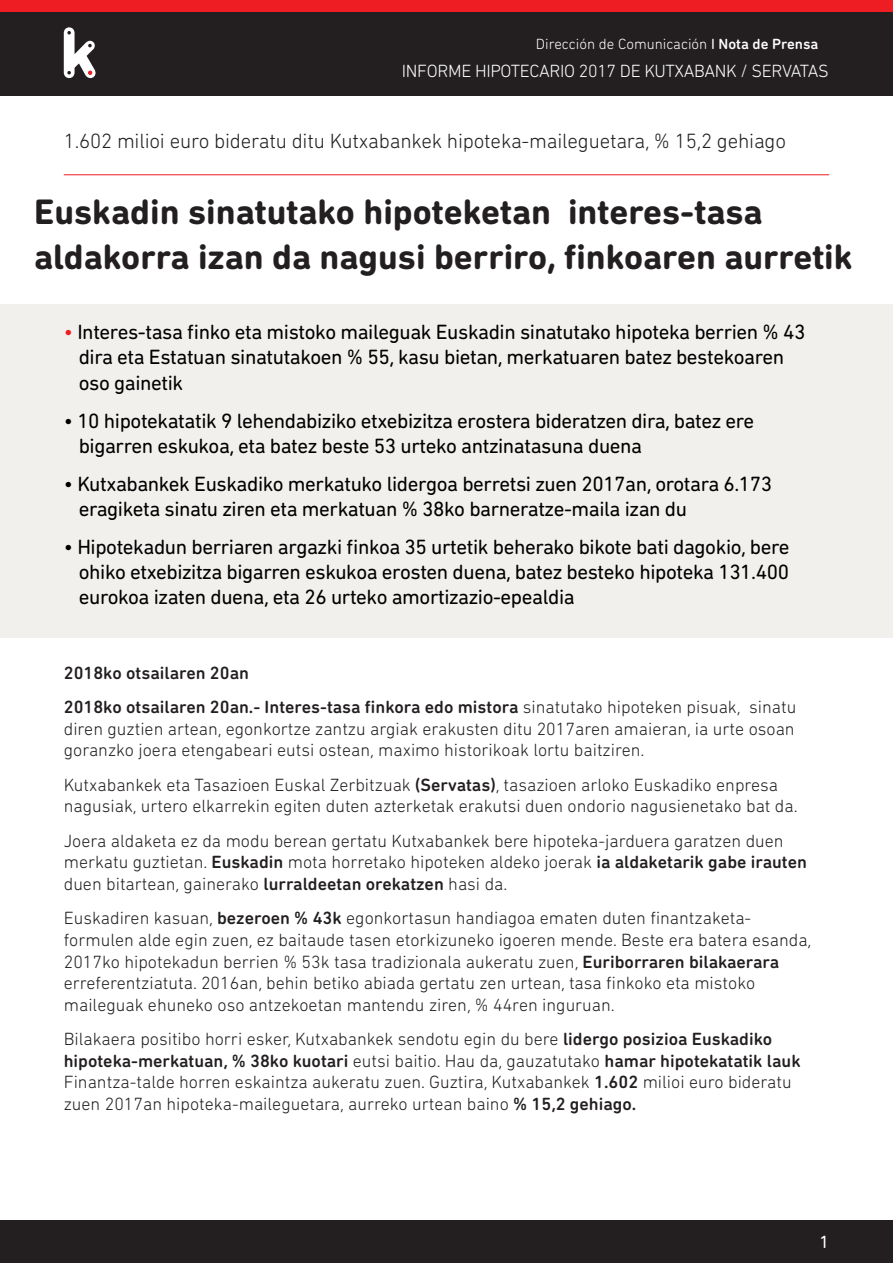
<style>
.page{position:relative;width:893px;height:1263px;background:#fff}
.page>*{position:absolute;margin:0;border:0;box-sizing:border-box;transform-origin:0 0}
.t1{font:700 36px/45px "DIN Next Rounded LT Pro";color:#231f20}
.t2{font:21px/25.2px "DIN Next Rounded LT Pro";letter-spacing:-.02em;color:#000}
.t3{font:300 21px "DIN Next Rounded LT Pro";letter-spacing:-.01em;color:#231f20}
.t4{font:300 18px/21.6px "DIN Next Rounded LT Pro";color:#231f20}
.t5{font:500 18px/34.3px "DIN Next Rounded LT Pro";color:#231f20}
.t6{font:300 18px "DIN Next Rounded LT Pro";letter-spacing:-.02em;color:#fff}
.t7{font:18px "DIN Next Rounded LT Pro";color:#fff}
.t8{font:300 15px "DIN Next Rounded LT Pro";color:#fff}
.s1{font-weight:400}
.s2{font-weight:500}
.s3{color:#ee1d23}
.s4{font-weight:300}
</style>
<div class="page">
<div style="left:0;top:9px;width:893px;height:87px;background:#231f20"></div>
<div style="left:0;top:0;width:893px;height:11px;background:#ee1d23"></div>
<svg style="left:64px;top:27px;width:32px;height:51px"></svg>
<div style="left:0;top:1220px;width:893px;height:43px;background:#231f20"></div>
<div style="left:0;top:304px;width:893px;height:334px;background:#f2f0ed"></div>
<hr style="left:64px;top:174px;width:765px;height:1px;background:#ee1d23">
<p class="t8" style="left:536px;top:35px;width:284px">Dirección de Comunicación <span class="s1">I</span> <span class="s2">Nota de Prensa</span></p>
<p class="t6" style="left:402px;top:61px;width:428px">INFORME HIPOTECARIO 2017 DE KUTXABANK / SERVATAS</p>
<p class="t3" style="left:64px;top:129px;width:724px">1.602 milioi euro bideratu ditu Kutxabankek hipoteka-maileguetara, % 15,2 gehiago</p>
<h1 class="t1" style="left:34px;top:189px;width:820px">Euskadin sinatutako hipoteketan interes-tasa aldakorra izan da nagusi berriro, finkoaren aurretik</h1>
<p class="t2" style="left:79px;top:319px;width:728px;text-indent:-15px"><span class="s3">•</span> Interes-tasa finko eta mistoko maileguak Euskadin sinatutako hipoteka berrien % 43 dira eta Estatuan sinatutakoen % 55, kasu bietan, merkatuaren batez bestekoaren oso gainetik</p>
<p class="t2" style="left:79px;top:408px;width:677px;text-indent:-15px">• 10 hipotekatatik 9 lehendabiziko etxebizitza erostera bideratzen dira, batez ere bigarren eskukoa, eta batez beste 53 urteko antzinatasuna duena</p>
<p class="t2" style="left:79px;top:471px;width:695px;text-indent:-15px">• Kutxabankek Euskadiko merkatuko lidergoa berretsi zuen 2017an, orotara 6.173 eragiketa sinatu ziren eta merkatuan % 38ko barneratze-maila izan du</p>
<p class="t2" style="left:79px;top:534px;width:712px;text-align:justify;text-indent:-15px">• Hipotekadun berriaren argazki finkoa 35 urtetik beherako bikote bati dagokio, bere ohiko etxebizitza bigarren eskukoa erosten duena, batez besteko hipoteka 131.400 eurokoa izaten duena, eta 26 urteko amortizazio-epealdia</p>
<p class="t5" style="left:64px;top:655px;width:734px">2018ko otsailaren 20an<br>2018ko otsailaren 20an.- Interes-tasa finkora edo mistora <span class="s4">sinatutako hipoteken pisuak, sinatu</span></p>
<p class="t4" style="left:64px;top:718px;width:732px">diren guztien artean, egonkortze zantzu argiak erakusten ditu 2017aren amaieran, ia urte osoan goranzko joera etengabeari eutsi ostean, maximo historikoak lortu baitziren.</p>
<p class="t4" style="left:64px;top:774px;width:735px">Kutxabankek eta Tasazioen Euskal Zerbitzuak <span class="s2">(Servatas)</span>, tasazioen arloko Euskadiko enpresa nagusiak, urtero elkarrekin egiten duten azterketak erakutsi duen ondorio nagusienetako bat da.</p>
<p class="t4" style="left:64px;top:830px;width:745px">Joera aldaketa ez da modu berean gertatu Kutxabankek bere hipoteka-jarduera garatzen duen merkatu guztietan. <span class="s2">Euskadin</span> mota horretako hipoteken aldeko joerak <span class="s2">ia aldaketarik gabe irauten </span>duen bitartean, gainerako <span class="s2">lurraldeetan orekatzen</span> hasi da.</p>
<p class="t4" style="left:64px;top:907px;width:749px">Euskadiren kasuan, <span class="s2">bezeroen % 43k</span> egonkortasun handiagoa ematen duten finantzaketa&shy;formulen alde egin zuen, ez baitaude tasen etorkizuneko igoeren mende. Beste era batera esanda, 2017ko hipotekadun berrien % 53k tasa tradizionala aukeratu zuen, <span class="s2">Euriborraren bilakaerara </span>erreferentziatuta. 2016an, behin betiko abiada gertatu zen urtean, tasa finkoko eta mistoko maileguak ehuneko oso antzekoetan mantendu ziren, % 44ren inguruan.</p>
<p class="t4" style="left:64px;top:1028px;width:738px">Bilakaera positibo horri esker, Kutxabankek sendotu egin du bere <span class="s2">lidergo posizioa Euskadiko hipoteka-merkatuan, % 38ko kuotari</span> eutsi baitio. Hau da, gauzatutako <span class="s2">hamar hipotekatatik lauk </span>Finantza-talde horren eskaintza aukeratu zuen. Guztira, Kutxabankek <span class="s2">1.602</span> milioi euro bideratu zuen 2017an hipoteka-maileguetara, aurreko urtean baino <span class="s2">% 15,2 gehiago.</span></p>
<p class="t7" style="left:819px;top:1231px;width:11px">1</p>
</div>
